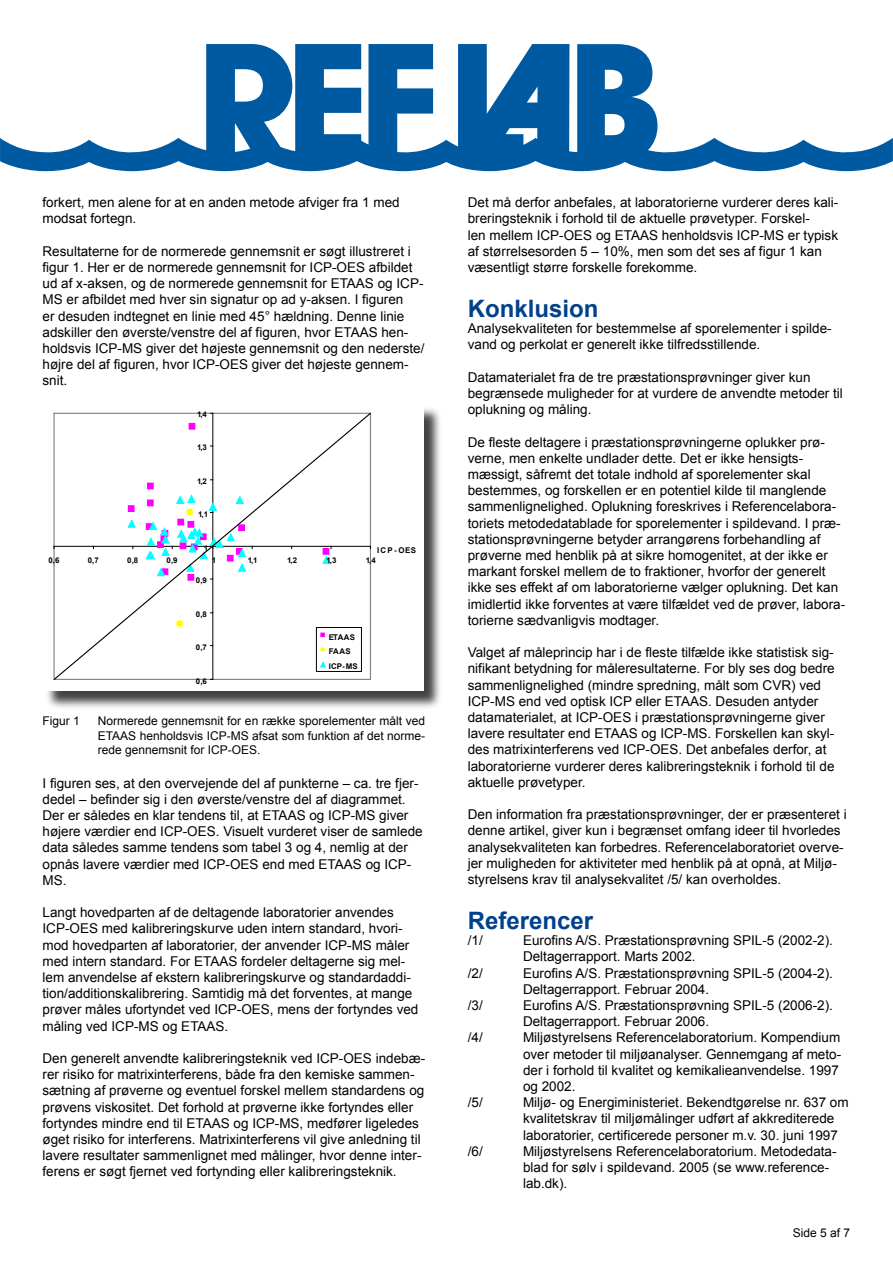
<style>
.page{position:relative;width:893px;height:1263px;background:#fff}
.page>*{position:absolute;margin:0;border:0;box-sizing:border-box;transform-origin:0 0}
.t1{font:700 24px "Arial";color:#00418c}
.t2{font:13.5px/16.2px "Arial";color:#000}
.t3{font:12px/14.4px "Arial";color:#000;text-align:justify}
.t4{font:700 7.95px "Arial";letter-spacing:.04em;color:#000}
.t5{font:700 7.95px/14.7px "Arial";letter-spacing:.015em;color:#000}
</style>
<div class="page">
<div style="left:44px;top:406px;width:400px;height:304px;background:#000;opacity:.75"></div>
<div style="left:44px;top:404px;width:379px;height:287px;background:#fff"></div>
<hr style="left:54px;top:679px;width:316px;height:1px;background:#808080">
<hr style="left:53px;top:413px;width:2px;height:266px;background:#808080">
<svg style="left:54px;top:413px;width:318px;height:266px"></svg>
<div style="left:316px;top:627px;width:45px;height:44px;background:#fff"></div>
<div style="left:316px;top:627px;width:45px;height:44px;border:1px solid #000"></div>
<svg style="left:320px;top:632px;width:5px;height:5px"></svg>
<svg style="left:320px;top:647px;width:5px;height:5px"></svg>
<svg style="left:320px;top:661px;width:7px;height:7px"></svg>
<svg style="left:0;top:44px;width:893px;height:127px"></svg>
<p class="t2" style="left:43px;top:194px;width:359px">forkert, men alene for at en anden metode afviger fra 1 med modsat fortegn.</p>
<p class="t2" style="left:43px;top:243px;width:383px">Resultaterne for de normerede gennemsnit er søgt illustreret i figur 1 . Her er de normerede gennemsnit for ICP-OES afbildet ud af x-aksen, og de normerede gennemsnit for ETAAS og ICP-MS er afbildet med hver sin signatur op ad y-aksen. I figuren<br>er desuden indtegnet en linie med 45° hældning. Denne linie adskiller den øverste/venstre del af figuren, hvor ETAAS hen&shy;holdsvis ICP-MS giver det højeste gennemsnit og den nederste/ højre del af figuren, hvor ICP-OES giver det højeste gennem&shy;snit.</p>
<p class="t4" style="left:197px;top:409px;width:11px">1,4</p>
<p class="t4" style="left:197px;top:442px;width:11px">1,3</p>
<p class="t4" style="left:197px;top:476px;width:11px">1,2</p>
<p class="t4" style="left:198px;top:509px;width:11px">1,1</p>
<p class="t4" style="left:204px;top:542px;width:6px">1</p>
<p class="t4" style="left:377px;top:545px;width:40px">ICP-OES</p>
<p class="t4" style="left:48px;top:555px;width:13px">0,6</p>
<p class="t4" style="left:88px;top:555px;width:13px">0,7</p>
<p class="t4" style="left:127px;top:555px;width:13px">0,8</p>
<p class="t4" style="left:167px;top:555px;width:13px">0,9</p>
<p class="t4" style="left:212px;top:555px;width:6px">1</p>
<p class="t4" style="left:248px;top:555px;width:11px">1,1</p>
<p class="t4" style="left:287px;top:555px;width:11px">1,2</p>
<p class="t4" style="left:327px;top:555px;width:11px">1,3</p>
<p class="t4" style="left:366px;top:555px;width:11px">1,4</p>
<p class="t4" style="left:196px;top:575px;width:13px">0,9</p>
<p class="t4" style="left:196px;top:609px;width:13px">0,8</p>
<p class="t4" style="left:196px;top:642px;width:13px">0,7</p>
<p class="t4" style="left:196px;top:675px;width:13px">0,6</p>
<p class="t5" style="left:329px;top:630px;width:30px">ETAAS<br>FAAS<br>ICP-MS</p>
<p class="t3" style="left:43px;top:714px;width:35px">Figur 1</p>
<p class="t3" style="left:98px;top:714px;width:329px">Normerede gennemsnit for en række sporelementer målt ved ETAAS henholdsvis ICP-MS afsat som funktion af det norme&shy;rede gennemsnit for ICP-OES.</p>
<p class="t2" style="left:43px;top:775px;width:382px">I figuren ses, at den overvejende del af punkterne – ca. tre fjer&shy;dedel – befinder sig i den øverste/venstre del af diagrammet.<br>Der er således en klar tendens til, at ETAAS og ICP-MS giver højere værdier end ICP-OES. Visuelt vurderet viser de samlede data således samme tendens som tabel 3 og 4, nemlig at der opnås lavere værdier med ICP-OES end med ETAAS og ICP-MS.</p>
<p class="t2" style="left:43px;top:904px;width:377px">Langt hovedparten af de deltagende laboratorier anvendes ICP-OES med kalibreringskurve uden intern standard, hvori&shy;mod hovedparten af laboratorier, der anvender ICP-MS måler med intern standard. For ETAAS fordeler deltagerne sig mel&shy;lem anvendelse af ekstern kalibreringskurve og standardaddi&shy;tion/additionskalibrering. Samtidig må det forventes, at mange prøver måles ufortyndet ved ICP-OES, mens der fortyndes ved måling ved ICP-MS og ETAAS.</p>
<p class="t2" style="left:43px;top:1050px;width:384px">Den generelt anvendte kalibreringsteknik ved ICP-OES indebæ&shy;rer risiko for matrixinterferens, både fra den kemiske sammen&shy;sætning af prøverne og eventuel forskel mellem standardens og prøvens viskositet. Det forhold at prøverne ikke fortyndes eller fortyndes mindre end til ETAAS og ICP-MS, medfører ligeledes øget risiko for interferens. Matrixinterferens vil give anledning til lavere resultater sammenlignet med målinger, hvor denne inter&shy;ferens er søgt fjernet ved fortynding eller kalibreringsteknik.</p>
<p class="t2" style="left:468px;top:194px;width:372px">Det må derfor anbefales, at laboratorierne vurderer deres kali&shy;breringsteknik i forhold til de aktuelle prøvetyper. Forskel-<br>len mellem ICP-OES og ETAAS henholdsvis ICP-MS er typisk af størrelsesorden 5 – 1 0%, men som det ses af figur 1 kan væsentligt større forskelle forekomme.</p>
<h1 class="t1" style="left:468px;top:293px;width:132px">Konklusion</h1>
<p class="t2" style="left:468px;top:320px;width:365px">Analysekvaliteten for bestemmelse af sporelementer i spilde&shy;vand og perkolat er generelt ikke tilfredsstillende.</p>
<p class="t2" style="left:468px;top:369px;width:377px">Datamaterialet fra de tre præstationsprøvninger giver kun begrænsede muligheder for at vurdere de anvendte metoder til oplukning og måling.</p>
<p class="t2" style="left:468px;top:434px;width:379px">De fleste deltagere i præstationsprøvningerne oplukker prø&shy;verne, men enkelte undlader dette. Det er ikke hensigts&shy;mæssigt, såfremt det totale indhold af sporelementer skal bestemmes, og forskellen er en potentiel kilde til manglende sammenlignelighed. Oplukning foreskrives i Referencelabora&shy;toriets metodedatablade for sporelementer i spildevand. I præ&shy;stationsprøvningerne betyder arrangørens forbehandling af prøverne med henblik på at sikre homogenitet, at der ikke er markant forskel mellem de to fraktioner, hvorfor der generelt ikke ses effekt af om laboratorierne vælger oplukning. Det kan imidlertid ikke forventes at være tilfældet ved de prøver, labora&shy;torierne sædvanligvis modtager.</p>
<p class="t2" style="left:468px;top:644px;width:368px">Valget af måleprincip har i de fleste tilfælde ikke statistisk sig&shy;nifikant betydning for måleresultaterne. For bly ses dog bedre sammenlignelighed (mindre spredning, målt som CVR) ved ICP-MS end ved optisk ICP eller ETAAS. Desuden antyder datamaterialet, at ICP-OES i præstationsprøvningerne giver lavere resultater end ETAAS og ICP-MS. Forskellen kan skyl&shy;des matrixinterferens ved ICP-OES. Det anbefales derfor, at laboratorierne vurderer deres kalibreringsteknik i forhold til de aktuelle prøvetyper.</p>
<p class="t2" style="left:468px;top:806px;width:380px">Den information fra præstationsprøvninger, der er præsenteret i denne artikel, giver kun i begrænset omfang ideer til hvorledes analysekvaliteten kan forbedres. Referencelaboratoriet overve&shy;jer muligheden for aktiviteter med henblik på at opnå, at Miljø&shy;styrelsens krav til analysekvalitet /5/ kan overholdes.</p>
<h1 class="t1" style="left:468px;top:905px;width:127px">Referencer</h1>
<p class="t2" style="left:468px;top:932px;width:17px">/1/</p>
<p class="t2" style="left:523px;top:932px;width:311px">Eurofins A/S. Præstationsprøvning SPIL-5 (2002-2).<br>Deltagerrapport. Marts 2002.</p>
<p class="t2" style="left:468px;top:965px;width:17px">/2/</p>
<p class="t2" style="left:523px;top:965px;width:311px">Eurofins A/S. Præstationsprøvning SPIL-5 (2004-2).<br>Deltagerrapport. Februar 2004.</p>
<p class="t2" style="left:468px;top:997px;width:17px">/3/</p>
<p class="t2" style="left:523px;top:997px;width:311px">Eurofins A/S. Præstationsprøvning SPIL-5 (2006-2).<br>Deltagerrapport. Februar 2006.</p>
<p class="t2" style="left:468px;top:1030px;width:17px">/4/</p>
<p class="t2" style="left:523px;top:1030px;width:320px">Miljøstyrelsens Referencelaboratorium. Kompendium over metoder til miljøanalyser. Gennemgang af meto&shy;der i forhold til kvalitet og kemikalieanvendelse. 1 997 og 2002.</p>
<p class="t2" style="left:468px;top:1094px;width:17px">/5/</p>
<p class="t2" style="left:523px;top:1094px;width:327px">Miljø- og Energiministeriet. Bekendtgørelse nr. 637 om kvalitetskrav til miljømålinger udført af akkrediterede laboratorier, certificerede personer m.v. 30. juni 1 997</p>
<p class="t2" style="left:468px;top:1143px;width:17px">/6/</p>
<p class="t2" style="left:523px;top:1143px;width:315px">Miljøstyrelsens Referencelaboratorium. Metodedata&shy;blad for sølv i spildevand. 2005 (se www.reference&shy;lab.dk).</p>
<p class="t3" style="left:793px;top:1225px;width:59px">Side af 7</p>
</div>
